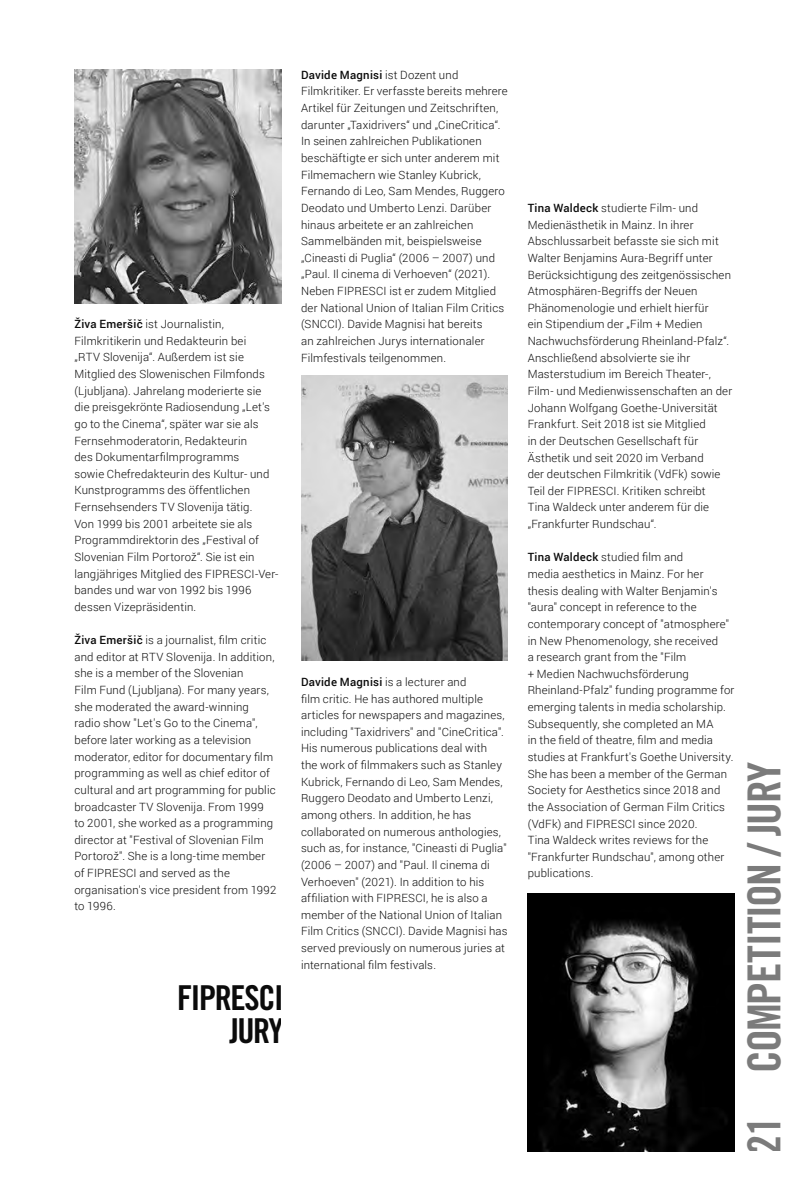
<style>
.page{position:relative;width:794px;height:1191px;background:#fff}
.page>*{position:absolute;margin:0;border:0;box-sizing:border-box;transform-origin:0 0}
.t1{font:45.5px "Trade Gothic LT Pro Bd Cn 20";letter-spacing:-.03em;color:#7b7b7b}
.t2{font:34.3px/33.2px "Trade Gothic LT Pro Bd Cn 20";letter-spacing:-.04em;color:#0b0b0b;text-align:right}
.t3{font:300 11.38px/16.6px "Roboto";letter-spacing:.015em;color:#0b0b0b}
.s1{font-weight:500}
</style>
<div class="page">
<img style="left:527px;top:893px;width:207px;height:258px">
<img style="left:74px;top:69px;width:207px;height:234px">
<img style="left:301px;top:376px;width:207px;height:284px">
<p class="t3" style="left:74px;top:315px;width:205px"><span class="s1">Živa Emeršič</span> ist Journalistin, Filmkritikerin und Redakteurin bei<br>„RTV Slovenija“. Außerdem ist sie Mitglied des Slowenischen Filmfonds (Ljubljana). Jahrelang moderierte sie die preisgekrönte Radiosendung „Let's go to the Cinema“, später war sie als Fernsehmoderatorin, Redakteurin<br>des Dokumentarfilmprogramms<br>sowie Chefredakteurin des Kultur- und Kunstprogramms des öffentlichen Fernsehsenders TV Slovenija tätig.<br>Von 1999 bis 2001 arbeitete sie als Programmdirektorin des „Festival of Slovenian Film Portorož“. Sie ist ein langjähriges Mitglied des FIPRESCI-Ver&shy;bandes und war von 1992 bis 1996 dessen Vizepräsidentin.</p>
<p class="t3" style="left:74px;top:631px;width:203px"><span class="s1">Živa Emeršič</span> is a journalist, film critic and editor at RTV Slovenija. In addition, she is a member of the Slovenian<br>Film Fund (Ljubljana). For many years, she moderated the award-winning radio show "Let's Go to the Cinema", before later working as a television moderator, editor for documentary film programming as well as chief editor of cultural and art programming for public broadcaster TV Slovenija. From 1999 to 2001, she worked as a programming director at "Festival of Slovenian Film Portorož". She is a long-time member of FIPRESCI and served as the organisation's vice president from 1992 to 1996.</p>
<h2 class="t2" style="left:177px;top:980px;width:108px">FIPRESCI<br>JURY</h2>
<p class="t3" style="left:301px;top:66px;width:208px"><span class="s1">Davide Magnisi</span> ist Dozent und Filmkritiker. Er verfasste bereits mehrere Artikel für Zeitungen und Zeitschriften, darunter „Taxidrivers“ und „CineCritica“.<br>In seinen zahlreichen Publikationen beschäftigte er sich unter anderem mit Filmemachern wie Stanley Kubrick, Fernando di Leo, Sam Mendes, Ruggero Deodato und Umberto Lenzi. Darüber hinaus arbeitete er an zahlreichen Sammelbänden mit, beispielsweise „Cineasti di Puglia“ (2006 – 2007) und „Paul. Il cinema di Verhoeven“ (2021).<br>Neben FIPRESCI ist er zudem Mitglied der National Union of Italian Film Critics (SNCCI). Davide Magnisi hat bereits<br>an zahlreichen Jurys internationaler Filmfestivals teilgenommen.</p>
<p class="t3" style="left:301px;top:673px;width:208px"><span class="s1">Davide Magnisi</span> is a lecturer and<br>film critic. He has authored multiple articles for newspapers and magazines, including "Taxidrivers" and "CineCritica".<br>His numerous publications deal with<br>the work of filmmakers such as Stanley Kubrick, Fernando di Leo, Sam Mendes, Ruggero Deodato and Umberto Lenzi, among others. In addition, he has collaborated on numerous anthologies, such as, for instance, "Cineasti di Puglia" (2006 – 2007) and "Paul. Il cinema di Verhoeven" (2021). In addition to his affiliation with FIPRESCI, he is also a member of the National Union of Italian Film Critics (SNCCI). Davide Magnisi has served previously on numerous juries at international film festivals.</p>
<p class="t3" style="left:527px;top:199px;width:206px"><span class="s1">Tina Waldeck</span> studierte Film- und Medienästhetik in Mainz. In ihrer Abschlussarbeit befasste sie sich mit Walter Benjamins Aura-Begriff unter Berücksichtigung des zeitgenössischen Atmosphären-Begriffs der Neuen Phänomenologie und erhielt hierfür<br>ein Stipendium der „Film + Medien Nachwuchsförderung Rheinland-Pfalz“.<br>Anschließend absolvierte sie ihr Masterstudium im Bereich Theater-, Film- und Medienwissenschaften an der Johann Wolfgang Goethe-Universität Frankfurt. Seit 2018 ist sie Mitglied<br>in der Deutschen Gesellschaft für Ästhetik und seit 2020 im Verband<br>der deutschen Filmkritik (VdFk) sowie Teil der FIPRESCI. Kritiken schreibt<br>Tina Waldeck unter anderem für die „Frankfurter Rundschau“.</p>
<p class="t3" style="left:527px;top:548px;width:208px"><span class="s1">Tina Waldeck</span> studied film and<br>media aesthetics in Mainz. For her thesis dealing with Walter Benjamin's "aura" concept in reference to the contemporary concept of "atmosphere" in New Phenomenology, she received<br>a research grant from the "Film<br>+ Medien Nachwuchsförderung Rheinland-Pfalz" funding programme for emerging talents in media scholarship.<br>Subsequently, she completed an MA<br>in the field of theatre, film and media studies at Frankfurt's Goethe University.<br>She has been a member of the German Society for Aesthetics since 2018 and the Association of German Film Critics (VdFk) and FIPRESCI since 2020.<br>Tina Waldeck writes reviews for the "Frankfurter Rundschau", among other publications.</p>
<h1 class="t1" style="left:737px;top:1154px;width:394px;rotate:-90deg">21 COMPETITION / JURY</h1>
</div>
